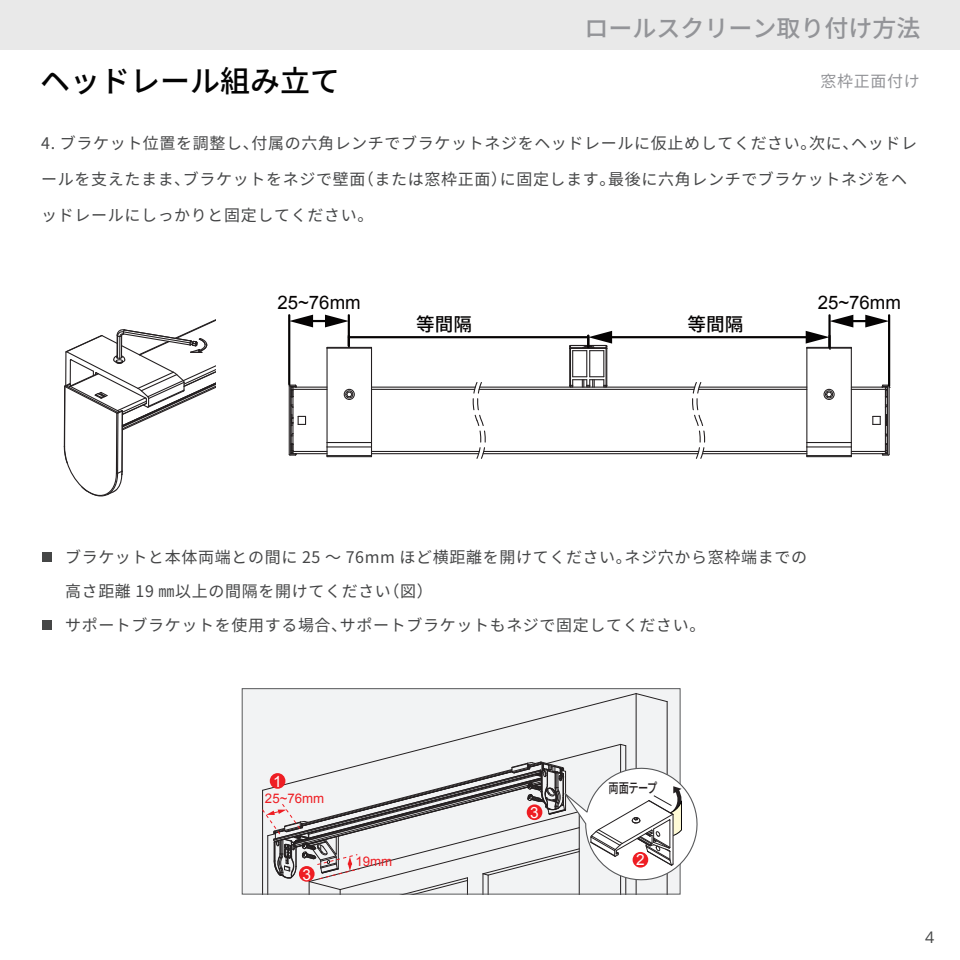
<style>
.page{position:relative;width:960px;height:960px;background:#fff}
.page>*{position:absolute;margin:0;border:0;box-sizing:border-box;transform-origin:0 0}
.t1{font:500 30px "Noto Sans CJ Kjp";color:#030303}
.t2{font:500 24px "Noto Sans CJ Kjp";color:#939498}
.t3{font:18.6px "Arial";color:#050303}
.t4{font:500 18.6px "Noto Sans CJ Kjp";color:#050303}
.t5{font:16px/34px "Noto Sans CJ Kjp";letter-spacing:.04em;color:#454647}
.t6{font:16px "Noto Sans CJ Kjp";letter-spacing:.04em;color:#939498}
.t7{font:16px "Open Sans";color:#454646}
.t8{font:15.5px "Arial";color:#fff}
.t9{font:500 13.8px "Noto Sans CJ Kjp";letter-spacing:-.05em;color:#231f20;scale:.74 1}
.t10{font:13.3px "Arial";color:#ee1d23}
</style>
<div class="page">
<svg style="left:63px;top:319px;width:152px;height:178px"></svg>
<hr style="left:885px;top:389px;width:1px;height:62px;background:#231f20">
<hr style="left:851px;top:453px;width:34px;height:1px;background:#231f20">
<hr style="left:703px;top:453px;width:104px;height:1px;background:#231f20">
<hr style="left:699px;top:387px;width:108px;height:1px;background:#231f20">
<hr style="left:851px;top:387px;width:34px;height:1px;background:#231f20">
<svg style="left:826px;top:391px;width:7px;height:7px"></svg>
<div style="left:824px;top:389px;width:11px;height:11px;border:1px solid #231f20;border-radius:50%"></div>
<hr style="left:807px;top:442px;width:44px;height:1px;background:#231f20">
<hr style="left:807px;top:446px;width:44px;height:1px;background:#231f20">
<hr style="left:851px;top:348px;width:1px;height:95px;background:#231f20">
<hr style="left:806px;top:348px;width:1px;height:95px;background:#231f20">
<hr style="left:807px;top:455px;width:44px;height:1px;background:#231f20">
<hr style="left:807px;top:456px;width:44px;height:1px;background:#231f20">
<svg style="left:851px;top:443px;width:1px;height:14px"></svg>
<svg style="left:806px;top:443px;width:1px;height:14px"></svg>
<hr style="left:887px;top:386px;width:1px;height:68px;background:#231f20">
<hr style="left:889px;top:386px;width:1px;height:68px;background:#231f20">
<svg style="left:872px;top:414px;width:15px;height:12px"></svg>
<hr style="left:851px;top:389px;width:34px;height:1px;background:#231f20">
<hr style="left:699px;top:389px;width:108px;height:1px;background:#231f20">
<hr style="left:703px;top:451px;width:104px;height:1px;background:#231f20">
<hr style="left:851px;top:451px;width:34px;height:1px;background:#231f20">
<svg style="left:881px;top:443px;width:9px;height:13px"></svg>
<hr style="left:483px;top:453px;width:215px;height:1px;background:#231f20">
<hr style="left:480px;top:387px;width:215px;height:1px;background:#231f20">
<hr style="left:479px;top:389px;width:215px;height:1px;background:#231f20">
<hr style="left:484px;top:451px;width:215px;height:1px;background:#231f20">
<hr style="left:292px;top:389px;width:1px;height:62px;background:#231f20">
<hr style="left:372px;top:453px;width:107px;height:1px;background:#231f20">
<hr style="left:293px;top:453px;width:34px;height:1px;background:#231f20">
<hr style="left:293px;top:387px;width:34px;height:1px;background:#231f20">
<hr style="left:372px;top:387px;width:103px;height:1px;background:#231f20">
<svg style="left:346px;top:391px;width:7px;height:7px"></svg>
<div style="left:344px;top:389px;width:11px;height:11px;border:1px solid #231f20;border-radius:50%"></div>
<hr style="left:327px;top:348px;width:45px;height:1px;background:#231f20">
<hr style="left:371px;top:348px;width:1px;height:95px;background:#231f20">
<hr style="left:327px;top:442px;width:45px;height:1px;background:#231f20">
<hr style="left:327px;top:348px;width:1px;height:95px;background:#231f20">
<hr style="left:327px;top:446px;width:45px;height:1px;background:#231f20">
<hr style="left:327px;top:347px;width:45px;height:1px;background:#231f20">
<hr style="left:327px;top:455px;width:45px;height:1px;background:#231f20">
<hr style="left:327px;top:456px;width:45px;height:1px;background:#231f20">
<svg style="left:327px;top:443px;width:1px;height:12px"></svg>
<hr style="left:291px;top:387px;width:1px;height:67px;background:#231f20">
<hr style="left:290px;top:386px;width:1px;height:68px;background:#231f20">
<hr style="left:289px;top:386px;width:1px;height:68px;background:#231f20">
<svg style="left:290px;top:414px;width:16px;height:12px"></svg>
<hr style="left:372px;top:389px;width:103px;height:1px;background:#231f20">
<hr style="left:293px;top:389px;width:34px;height:1px;background:#231f20">
<hr style="left:293px;top:451px;width:34px;height:1px;background:#231f20">
<hr style="left:372px;top:451px;width:107px;height:1px;background:#231f20">
<svg style="left:290px;top:404px;width:4px;height:4px"></svg>
<svg style="left:290px;top:432px;width:4px;height:5px"></svg>
<svg style="left:288px;top:443px;width:10px;height:13px"></svg>
<svg style="left:472px;top:382px;width:14px;height:77px"></svg>
<svg style="left:691px;top:382px;width:15px;height:77px"></svg>
<svg style="left:288px;top:384px;width:10px;height:14px"></svg>
<svg style="left:881px;top:384px;width:9px;height:14px"></svg>
<hr style="left:288px;top:315px;width:2px;height:69px;background:#050303">
<hr style="left:348px;top:315px;width:2px;height:31px;background:#050303">
<hr style="left:309px;top:320px;width:20px;height:2px;background:#050303">
<svg style="left:290px;top:315px;width:23px;height:12px"></svg>
<svg style="left:325px;top:315px;width:23px;height:12px"></svg>
<hr style="left:349px;top:336px;width:239px;height:2px;background:#050303">
<hr style="left:608px;top:336px;width:202px;height:2px;background:#050303">
<svg style="left:569px;top:331px;width:43px;height:57px"></svg>
<hr style="left:888px;top:315px;width:2px;height:71px;background:#050303">
<hr style="left:849px;top:320px;width:21px;height:2px;background:#050303">
<svg style="left:806px;top:315px;width:47px;height:34px"></svg>
<svg style="left:865px;top:315px;width:23px;height:12px"></svg>
<div style="left:242px;top:689px;width:438px;height:205px;background:#f2f3f4"></div>
<svg style="left:261px;top:693px;width:437px;height:201px"></svg>
<div style="left:0;top:0;width:960px;height:50px;background:#e9e9e9"></div>
<div style="left:42px;top:553px;width:9px;height:9px;background:#454646"></div>
<div style="left:42px;top:621px;width:9px;height:9px;background:#454646"></div>
<h2 class="t2" style="left:584px;top:15px;width:337px">ロールスクリーン取り付け方法</h2>
<h1 class="t1" style="left:40px;top:64px;width:302px">ヘッドレール組み立て</h1>
<p class="t6" style="left:821px;top:72px;width:101px">窓枠正面付け</p>
<p class="t5" style="left:41px;top:126px;width:877px">4. ブラケット位置を調整し、付属の六角レンチでブラケットネジをヘッドレールに仮止めしてください。次に、ヘッドレ</p>
<p class="t5" style="left:41px;top:162px;width:867px">ールを支えたまま、ブラケットをネジで壁面（または窓枠正面）に固定します。最後に六角レンチでブラケットネジをヘ</p>
<p class="t5" style="left:41px;top:198px;width:334px">ッドレールにしっかりと固定してください。</p>
<p class="t3" style="left:277px;top:291px;width:85px">25~76mm</p>
<p class="t4" style="left:416px;top:313px;width:57px">等間隔</p>
<p class="t4" style="left:688px;top:313px;width:57px">等間隔</p>
<p class="t3" style="left:818px;top:291px;width:85px">25~76mm</p>
<p class="t5" style="left:65px;top:540px;width:743px">ブラケットと本体両端との間に 25 ～ 76mm ほど横距離を開けてください。ネジ穴から窓枠端までの高さ距離 19 ㎜以上の間隔を開けてください（図）<br>サポートブラケットを使用する場合、サポートブラケットもネジで固定してください。</p>
<p class="t8" style="left:273px;top:771px;width:10px">1</p>
<p class="t10" style="left:265px;top:789px;width:61px">25~76mm</p>
<p class="t8" style="left:302px;top:864px;width:10px">3</p>
<p class="t10" style="left:355px;top:853px;width:38px">19mm</p>
<p class="t8" style="left:530px;top:803px;width:10px">3</p>
<p class="t9" style="left:608px;top:780px;width:67px">両面テープ</p>
<p class="t8" style="left:636px;top:849px;width:10px">2</p>
<p class="t7" style="left:925px;top:926px;width:11px">4</p>
</div>
